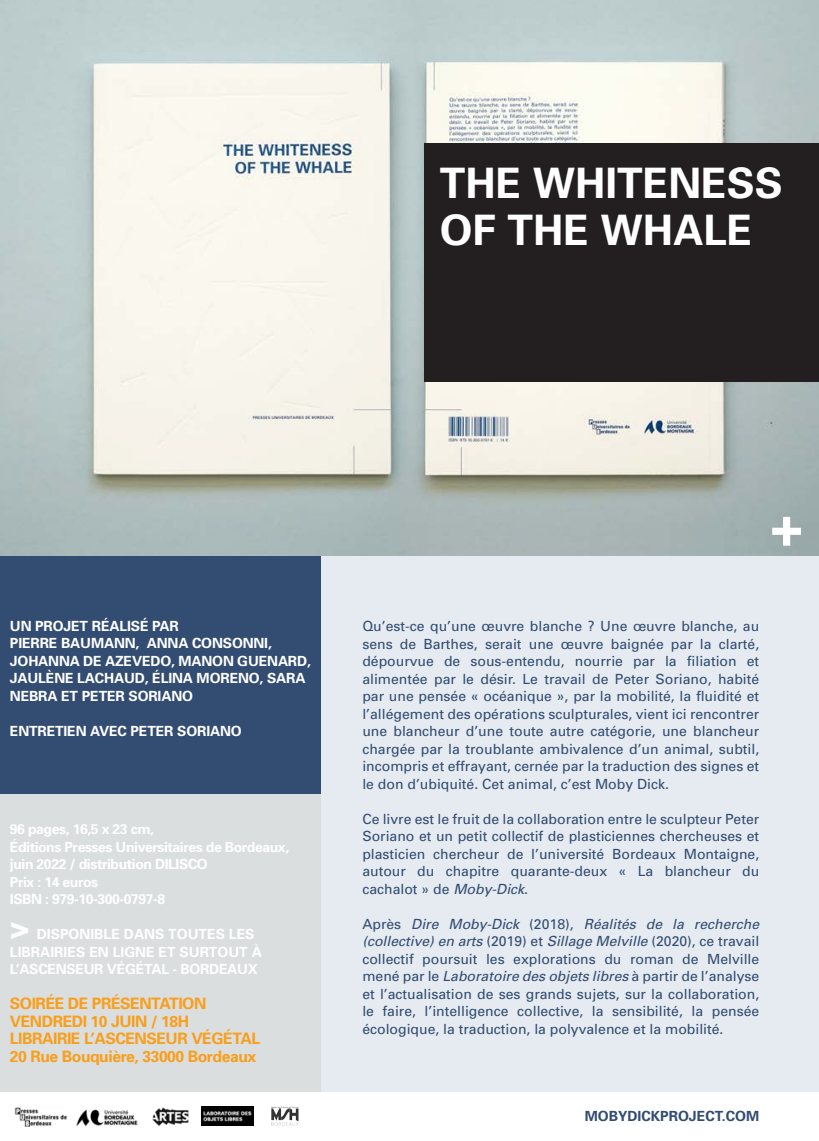
<style>
.page{position:relative;width:819px;height:1141px;background:#fff}
.page>*{position:absolute;margin:0;border:0;box-sizing:border-box;transform-origin:0 0}
.t1{font:700 59.5px "Univers";color:#fff}
.t2{font:700 42px "Univers";color:#fff}
.t3{font:700 35px "Univers";color:#fff}
.t4{font:700 15.75px "Univers";letter-spacing:-.03em;color:#f89f1c}
.t5{font:14px/17.5px "Univers";color:#324c72;text-align:justify}
.t6{font:700 14px/17.5px "Univers";letter-spacing:-.01em;color:#fff}
.t7{font:700 14px/17.5px "Univers";letter-spacing:-.03em;color:#fff}
.t8{font:700 14px "Univers";color:#324c72}
.s1{font-style:italic}
</style>
<div class="page">
<div style="left:321px;top:547px;width:498px;height:544px;background:#e5ebf0"></div>
<div style="left:0;top:556px;width:321px;height:238px;background:#324c72"></div>
<img style="left:0;top:0;width:819px;height:556px">
<div style="left:425px;top:144px;width:394px;height:238px;background:#231f20"></div>
<div style="left:0;top:794px;width:321px;height:297px;background:#dbdedf"></div>
<img style="left:14px;top:1107px;width:54px;height:20px">
<img style="left:76px;top:1109px;width:61px;height:17px">
<img style="left:201px;top:1106px;width:53px;height:20px">
<img style="left:152px;top:1107px;width:37px;height:19px">
<img style="left:271px;top:1107px;width:27px;height:19px">
<p class="t2" style="left:440px;top:156px;width:345px">THE WHITENESS</p>
<p class="t2" style="left:440px;top:203px;width:314px">OF THE WHALE</p>
<p class="t6" style="left:10px;top:617px;width:170px">UN PROJET RÉALISÉ PAR</p>
<p class="t6" style="left:10px;top:634px;width:302px">PIERRE BAUMANN, ANNA CONSONNI,<br>JOHANNA DE AZEVEDO, MANON GUENARD,<br>JAULÈNE LACHAUD, ÉLINA MORENO, SARA<br>NEBRA ET PETER SORIANO</p>
<p class="t6" style="left:10px;top:722px;width:233px">ENTRETIEN AVEC PETER SORIANO</p>
<p class="t7" style="left:10px;top:820px;width:146px">96 pages, 16,5 x 23 cm,</p>
<p class="t7" style="left:10px;top:837px;width:281px">Éditions Presses Universitaires de Bordeaux, juin 2022 / distribution DILISCO</p>
<p class="t7" style="left:10px;top:872px;width:90px">Prix : 14 euros</p>
<p class="t7" style="left:10px;top:890px;width:157px">ISBN : 979-10-300-0797-8</p>
<p class="t3" style="left:10px;top:904px;width:22px">&gt;</p>
<p class="t6" style="left:10px;top:925px;width:253px;text-indent:27px">DISPONIBLE DANS TOUTES LES<br>LIBRAIRIES EN LIGNE ET SURTOUT À<br>L’ASCENSEUR VÉGÉTAL - BORDEAUX</p>
<p class="t4" style="left:10px;top:993px;width:198px">SOIRÉE DE PRÉSENTATION</p>
<p class="t4" style="left:10px;top:1011px;width:181px">VENDREDI 10 JUIN / 18H</p>
<p class="t4" style="left:10px;top:1028px;width:252px">LIBRAIRIE L’ASCENSEUR VÉGÉTAL</p>
<p class="t4" style="left:10px;top:1046px;width:248px">20 Rue Bouquière, 33000 Bordeaux</p>
<p class="t1" style="left:769px;top:486px;width:36px">+</p>
<p class="t5" style="left:362px;top:617px;width:398px">Qu’est-ce qu’une œuvre blanche ? Une œuvre blanche, au sens de Barthes, serait une œuvre baignée par la clarté, dépourvue de sous-entendu, nourrie par la filiation et alimentée par le désir. Le travail de Peter Soriano, habité par une pensée « océanique », par la mobilité, la fluidité et l’allégement des opérations sculpturales, vient ici rencontrer une blancheur d’une toute autre catégorie, une blancheur chargée par la troublante ambivalence d’un animal, subtil, incompris et effrayant, cernée par la traduction des signes et le don d’ubiquité. Cet animal, c’est Moby Dick.</p>
<p class="t5" style="left:362px;top:810px;width:398px">Ce livre est le fruit de la collaboration entre le sculpteur Peter Soriano et un petit collectif de plasticiennes chercheuses et plasticien chercheur de l’université Bordeaux Montaigne, autour du chapitre quarante-deux « La blancheur du cachalot » de <span class="s1">Moby-Dick</span>.</p>
<p class="t5" style="left:362px;top:915px;width:398px">Après <span class="s1">Dire Moby-Dick</span> (2018), <span class="s1">Réalités de la recherche (collective) en arts</span> (2019) et <span class="s1">Sillage Melville</span> (2020), ce travail collectif poursuit les explorations du roman de Melville mené par le <span class="s1">Laboratoire des objets libres</span> à partir de l’analyse et l’actualisation de ses grands sujets, sur la collaboration, le faire, l’intelligence collective, la sensibilité, la pensée écologique, la traduction, la polyvalence et la mobilité.</p>
<p class="t8" style="left:584px;top:1107px;width:176px">MOBYDICKPROJECT.COM</p>
</div>
